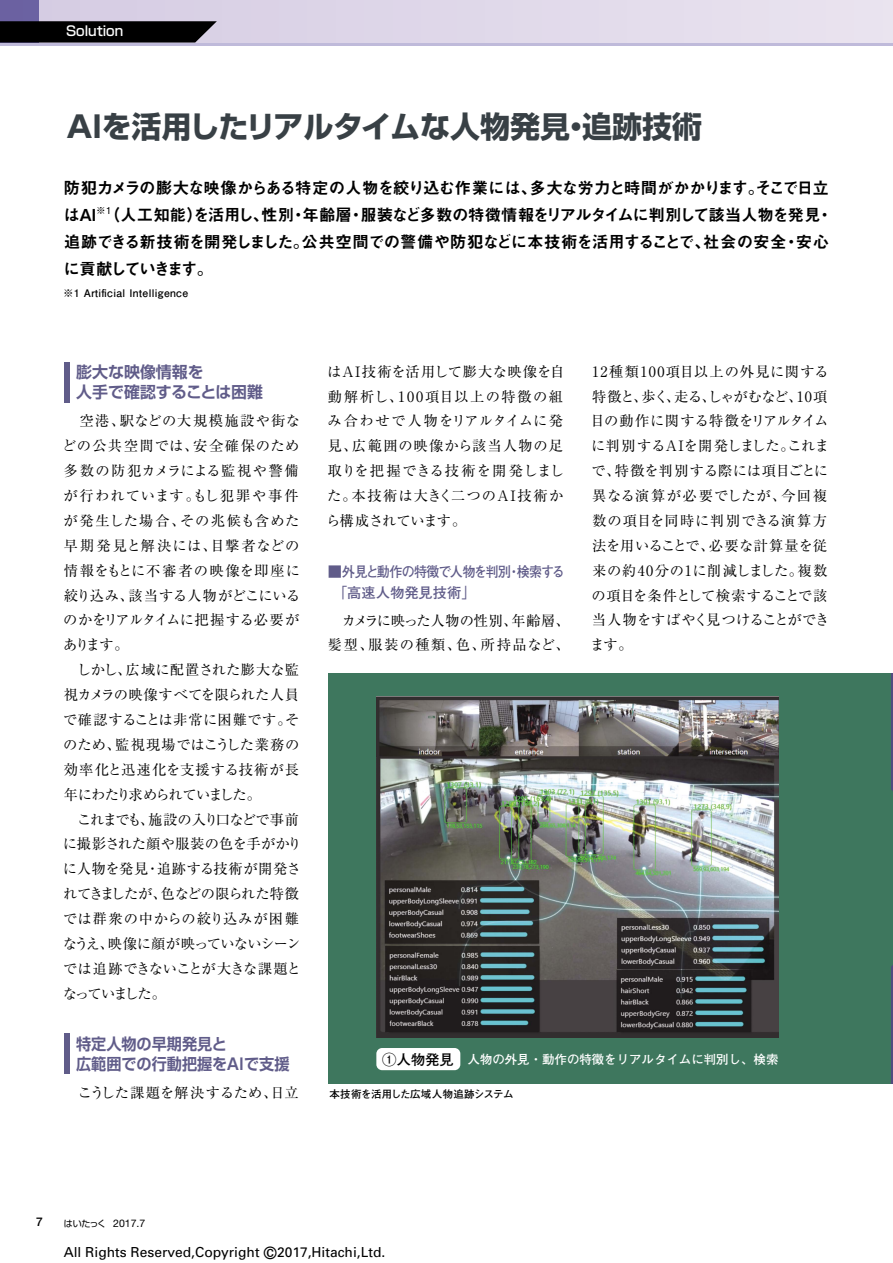
<style>
.page{position:relative;width:893px;height:1263px;background:#fff}
.page>*{position:absolute;margin:0;border:0;box-sizing:border-box;transform-origin:0 0}
.t1{font:700 30px "Shin Go Pro";color:#384045}
.t2{font:16.5px/27px "Midashi Go Pro MB31";letter-spacing:-.045em;color:#000}
.t3{font:700 15.9px/20.2px "Shin Go Pro De";color:#605c89;scale:.95 1}
.t4{font:700 15.9px/20.2px "Shin Go Pro De";color:#605c89}
.t5{font:14.25px/24.9px "Ryumin Pro";letter-spacing:.015em;color:#000}
.t6{font:14.25px/24.9px "Ryumin Pro";letter-spacing:.04em;color:#000;text-align:right}
.t7{font:700 14.25px/21.3px "Futo Go B101 Pro";letter-spacing:-.03em;color:#605c89}
.t8{font:13.8px "Univers";color:#000}
.t9{font:500 13.5px "Shin Go Pro";color:#fff}
.t10{font:700 12.45px "Futo Go B101 Pro";color:#fff}
.t11{font:500 12px "Helvetica Neue LT Std";color:#000}
.t12{font:700 10.5px "Futo Go B101 Pro";letter-spacing:.03em;color:#000}
.t13{font:700 10.5px "Futo Go B101 Pro";letter-spacing:-.04em;color:#000}
.t14{font:10.5px "Helvetica Neue LT Std";color:#000}
.s1{font-size:14.4px;color:#000}
.s2{font-family:"Shin Go Pro";font-size:9px}
.s3{font-size:16.95px}
</style>
<div class="page">
<div style="left:328px;top:673px;width:563px;height:410px;background:#3e775e"></div>
<hr style="left:891px;top:673px;width:2px;height:410px;background:#514b7f">
<svg style="left:891px;top:790px;width:2px;height:176px"></svg>
<img style="left:376px;top:697px;width:402px;height:341px">
<div style="left:376px;top:1048px;width:84px;height:22px;background:#fff;border-radius:6px"></div>
<div style="left:64px;top:362px;width:5px;height:40px;background:#605c89"></div>
<div style="left:64px;top:1033px;width:5px;height:41px;background:#605c89"></div>
<div style="left:0;top:0;width:893px;height:43px;background:#e0d9ea"></div>
<div style="left:0;top:0;width:38px;height:43px;background:#6b61a1"></div>
<hr style="left:0;top:43px;width:893px;height:2px;background:#bfbada">
<svg style="left:0;top:21px;width:217px;height:22px;background:#111012"></svg>
<p class="t9" style="left:66px;top:20px;width:59px">Solution</p>
<h1 class="t1" style="left:66px;top:103px;width:637px">AIを活用したリアルタイムな人物発見・追跡技術</h1>
<p class="t2" style="left:63px;top:172px;width:771px">防犯カメラの膨大な映像からある特定の人物を絞り込む作業には、多大な労力と時間がかかります。そこで日立はAI<sup>※1</sup>（人工知能）を活用し、性別・年齢層・服装など多数の特徴情報をリアルタイムに判別して該当人物を発見・追跡できる新技術を開発しました。公共空間での警備や防犯などに本技術を活用することで、社会の安全・安心に貢献していきます。</p>
<p class="t12" style="left:63px;top:285px;width:127px">※1 Artificial Intelligence</p>
<p class="t4" style="left:76px;top:360px;width:188px">膨大な映像情報を<br>人手で確認することは困難</p>
<p class="t5" style="left:62px;top:408px;width:241px">　空港、駅などの大規模施設や街などの公共空間では、安全確保のため多数の防犯カメラによる監視や警備が行われています。もし犯罪や事件が発生した場合、その兆候も含めた早期発見と解決には、目撃者などの情報をもとに不審者の映像を即座に絞り込み、該当する人物がどこにいるのかをリアルタイムに把握する必要があります。<br>　しかし、広域に配置された膨大な監視カメラの映像すべてを限られた人員で確認することは非常に困難です。そのため、監視現場ではこうした業務の効率化と迅速化を支援する技術が長年にわたり求められていました。<br>　これまでも、施設の入り口などで事前に撮影された顔や服装の色を手がかりに人物を発見・追跡する技術が開発されてきましたが、色などの限られた特徴では群衆の中からの絞り込みが困難なうえ、映像に顔が映っていないシーンでは追跡できないことが大きな課題となっていました。</p>
<p class="t3" style="left:76px;top:1031px;width:226px">特定人物の早期発見と<br>広範囲での行動把握をAIで支援</p>
<p class="t5" style="left:64px;top:1079px;width:237px">　こうした課題を解決するため、日立</p>
<p class="t5" style="left:326px;top:358px;width:240px;text-align:justify">はAI技術を活用して膨大な映像を自動解析し、100項目以上の特徴の組み合わせで人物をリアルタイムに発見、広範囲の映像から該当人物の足取りを把握できる技術を開発しました。本技術は大きく二つのAI技術から構成されています。</p>
<p class="t7" style="left:333px;top:559px;width:233px;text-indent:-5px">■外見と動作の特徴で人物を判別・検索する「高速人物発見技術」</p>
<p class="t6" style="left:328px;top:607px;width:244px">カメラに映った人物の性別、年齢層、髪型、服装の種類、色、所持品など、</p>
<p class="t5" style="left:590px;top:358px;width:241px">12種類100項目以上の外見に関する特徴と、歩く、走る、しゃがむなど、10項目の動作に関する特徴をリアルタイムに判別するAIを開発しました。これまで、特徴を判別する際には項目ごとに異なる演算が必要でしたが、今回複数の項目を同時に判別できる演算方法を用いることで、必要な計算量を従来の約40分の1に削減しました。複数の項目を条件として検索することで該当人物をすばやく見つけることができます。</p>
<p class="t10" style="left:382px;top:1049px;width:398px"><span class="s1">①人物発見</span> 人物の外見・動作の特徴をリアルタイムに判別し、検索</p>
<p class="t13" style="left:329px;top:1086px;width:186px">本技術を活用した広域人物追跡システム</p>
<p class="t11" style="left:36px;top:1215px;width:8px">7</p>
<p class="t14" style="left:64px;top:1217px;width:83px"><span class="s2">はいたっく</span> 2017.7</p>
<p class="t8" style="left:64px;top:1244px;width:323px">All Rights Reserved,Copyright <span class="s3">©</span>2017,Hitachi,Ltd.</p>
</div>
